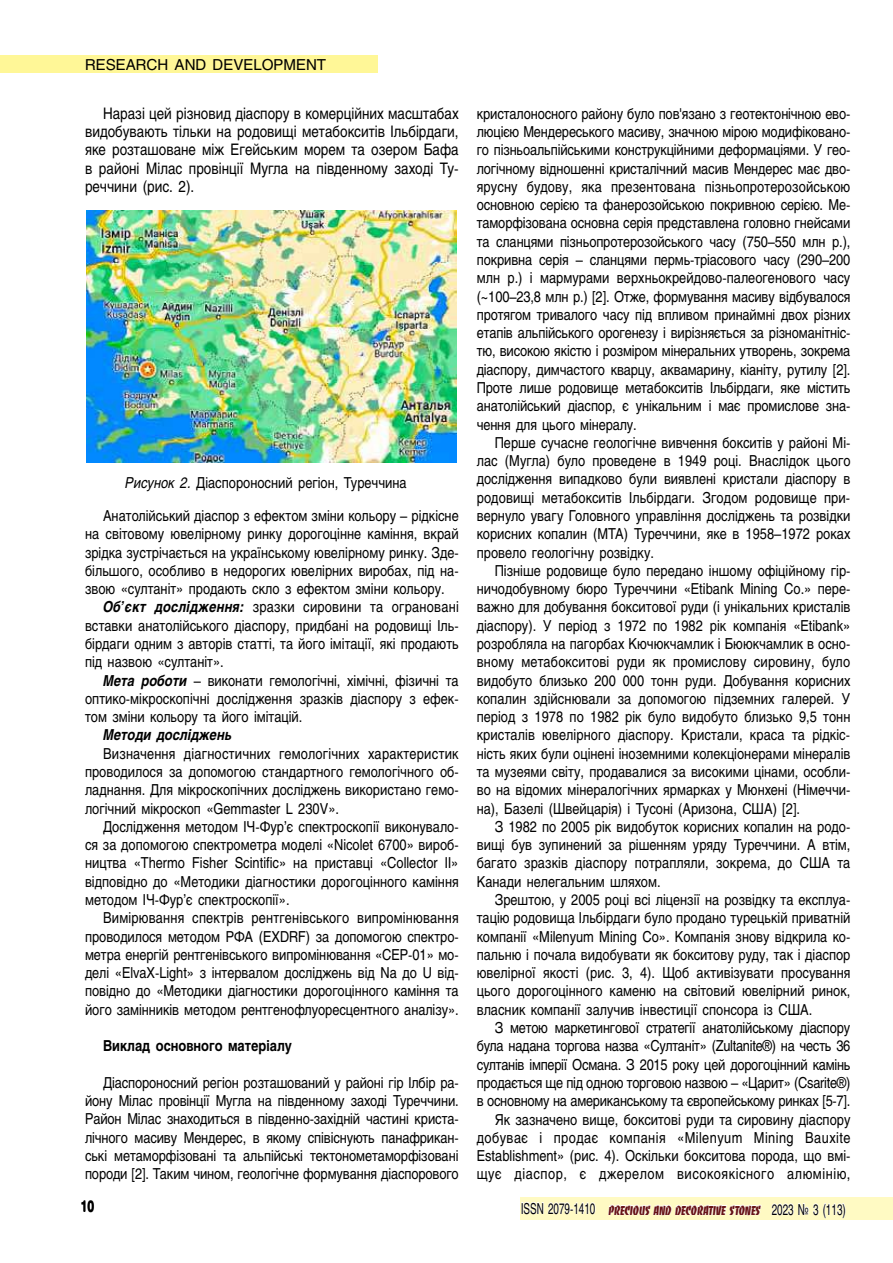
<style>
.page{position:relative;width:893px;height:1263px;background:#fff}
.page>*{position:absolute;margin:0;border:0;box-sizing:border-box;transform-origin:0 0}
.t1{font:15.75px/18.3px "Helios";color:#000;text-align:justify;scale:.85 1}
.t2{font:15px/18.3px "Helios";color:#000;text-align:justify;scale:.85 1}
.t3{font:700 15px "Helios";color:#000;scale:.85 1}
.t4{font:15px "Helios";color:#000}
.t5{font:italic 700 15px "Helios";color:#000;scale:.85 1}
.t6{font:700 15px "Helios";color:#000;scale:.8 1}
.t7{font:13.5px "Banco Heavy C";color:#671316;scale:.8 1}
.s1{font-style:italic}
.s2{font-weight:700;font-style:italic}
.s3{font-family:"Helios";font-size:15px;color:#000}
</style>
<div class="page">
<div style="left:520px;top:1197px;width:373px;height:23px;background:#fffac3"></div>
<svg style="left:608px;top:1204px;width:154px;height:11px"></svg>
<svg style="left:771px;top:1203px;width:75px;height:15px"></svg>
<svg style="left:522px;top:1202px;width:74px;height:12px"></svg>
<div style="left:0;top:55px;width:378px;height:17px;background:#fff797"></div>
<img style="left:87px;top:210px;width:370px;height:253px">
<p class="t4" style="left:85px;top:55px;width:243px">RESEARCH AND DEVELOPMENT</p>
<p class="t1" style="left:85px;top:104px;width:441px;text-indent:18px">Наразі цей різновид діаспору в комерційних масштабах видобувають тільки на родовищі метабокситів Ільбірдаги, яке розташоване між Егейським морем та озером Бафа в районі Мілас провінції Мугла на південному заході Ту&shy;реччини (рис. 2).</p>
<p class="t2" style="left:125px;top:474px;width:333px"><span class="s1">Рисунок 2.</span> Діаспороносний регіон, Туреччина</p>
<p class="t2" style="left:103px;top:506px;width:420px">Анатолійський діаспор з ефектом зміни кольору – рідкісне</p>
<p class="t2" style="left:85px;top:525px;width:441px">на світовому ювелірному ринку дорогоцінне каміння, вкрай</p>
<p class="t2" style="left:85px;top:543px;width:441px">зрідка зустрічається на українському ювелірному ринку. Зде-</p>
<p class="t2" style="left:85px;top:561px;width:441px">більшого, особливо в недорогих ювелірних виробах, під на-</p>
<p class="t2" style="left:85px;top:579px;width:425px">звою «султаніт» продають скло з ефектом зміни кольору.</p>
<p class="t2" style="left:103px;top:598px;width:420px"><span class="s2">Об’єкт дослідження:</span> зразки сировини та ограновані</p>
<p class="t2" style="left:85px;top:616px;width:441px">вставки анатолійського діаспору, придбані на родовищі Іль-</p>
<p class="t2" style="left:85px;top:634px;width:441px">бірдаги одним з авторів статті, та його імітації, які продають</p>
<p class="t2" style="left:85px;top:653px;width:165px">під назвою «султаніт».</p>
<p class="t2" style="left:103px;top:671px;width:420px"><span class="s2">Мета роботи</span> – виконати гемологічні, хімічні, фізичні та</p>
<p class="t2" style="left:85px;top:689px;width:441px">оптико-мікроскопічні дослідження зразків діаспору з ефек-</p>
<p class="t2" style="left:85px;top:707px;width:257px">том зміни кольору та його імітацій.</p>
<p class="t5" style="left:103px;top:726px;width:153px">Методи досліджень</p>
<p class="t2" style="left:85px;top:744px;width:441px;text-indent:18px">Визначення діагностичних гемологічних характеристик проводилося за допомогою стандартного гемологічного об&shy;ладнання. Для мікроскопічних досліджень використано гемо&shy;логічний мікроскоп «Gemmaster L 230V».</p>
<p class="t2" style="left:85px;top:817px;width:441px;text-indent:18px">Дослідження методом ІЧ-Фур’є спектроскопії виконувало&shy;ся за допомогою спектрометра моделі «Nicolet 6700» вироб&shy;ництва «Thermo Fisher Scintific» на приставці «Сollector II» відповідно до «Методики діагностики дорогоцінного каміння методом ІЧ-Фур’є спектроскопії».</p>
<p class="t2" style="left:85px;top:909px;width:441px;text-indent:18px">Вимірювання спектрів рентгенівського випромінювання проводилося методом РФА (EXDRF) за допомогою спектро&shy;метра енергій рентгенівського випромінювання «СЕР-01» мо&shy;делі «ElvaX-Light» з інтервалом досліджень від Na до U від&shy;повідно до «Методики діагностики дорогоцінного каміння та його замінників методом рентгенофлуоресцентного аналізу».</p>
<p class="t3" style="left:103px;top:1037px;width:224px">Виклад основного матеріалу</p>
<p class="t2" style="left:85px;top:1073px;width:441px;text-indent:18px">Діаспороносний регіон розташований у районі гір Ілбір ра&shy;йону Мілас провінції Мугла на південному заході Туреччини.<br>Район Мілас знаходиться в південно-західній частині криста&shy;лічного масиву Мендерес, в якому співіснують панафрикан&shy;ські метаморфізовані та альпійські тектонометаморфізовані породи [2]. Таким чином, геологічне формування діаспорового</p>
<p class="t2" style="left:477px;top:104px;width:441px">кристалоносного району було пов'язано з геотектонічною ево&shy;люцією Мендереського масиву, значною мірою модифіковано&shy;го пізньоальпійськими конструкційними деформаціями. У гео&shy;логічному відношенні кристалічний масив Мендерес має дво&shy;ярусну будову, яка презентована пізньопротерозойською основною серією та фанерозойською покривною серією. Ме&shy;таморфізована основна серія представлена головно гнейсами та сланцями пізньопротерозойського часу (750–550 млн р.), покривна серія – сланцями пермь-тріасового часу (290–200 млн р.) і мармурами верхньокрейдово-палеогенового часу (~100–23,8 млн р.) [2]. Отже, формування масиву відбувалося протягом тривалого часу під впливом принаймні двох різних етапів альпійського орогенезу і вирізняється за різноманітніс&shy;тю, високою якістю і розміром мінеральних утворень, зокрема діаспору, димчастого кварцу, аквамарину, кіаніту, рутилу [2].<br>Проте лише родовище метабокситів Ільбірдаги, яке містить анатолійський діаспор, є унікальним і має промислове зна&shy;чення для цього мінералу.</p>
<p class="t2" style="left:477px;top:433px;width:441px;text-indent:18px">Перше сучасне геологічне вивчення бокситів у районі Мі&shy;лас (Мугла) було проведене в 1949 році. Внаслідок цього дослідження випадково були виявлені кристали діаспору в родовищі метабокситів Ільбірдаги. Згодом родовище при&shy;вернуло увагу Головного управління досліджень та розвідки корисних копалин (MTA) Туреччини, яке в 1958–1972 роках провело геологічну розвідку.</p>
<p class="t2" style="left:477px;top:561px;width:441px;text-indent:18px">Пізніше родовище було передано іншому офіційному гір&shy;ничодобувному бюро Туреччини «Etibank Mining Co.» пере&shy;важно для добування бокситової руди (і унікальних кристалів діаспору). У період з 1972 по 1982 рік компанія «Etibank» розробляла на пагорбах Кючюкчамлик і Бююкчамлик в осно&shy;вному метабокситові руди як промислову сировину, було видобуто близько 200 000 тонн руди. Добування корисних копалин здiйснювали за допомогою підземних галерей. У період з 1978 по 1982 рік було видобуто близько 9,5 тонн кристалів ювелірного діаспору. Кристали, краса та рідкіс&shy;ність яких були оцінені іноземними колекціонерами мінералів та музеями світу, продавалися за високими цінами, особли&shy;во на відомих мінералогічних ярмарках у Мюнхені (Німеччи&shy;на), Базелі (Швейцарія) і Тусоні (Аризона, США) [2].</p>
<p class="t2" style="left:477px;top:817px;width:441px;text-indent:18px">З 1982 по 2005 рік видобуток корисних копалин на родо&shy;вищі був зупинений за рішенням уряду Туреччини. А втім, багато зразків діаспору потрапляли, зокрема, до США та Канади нелегальним шляхом.</p>
<p class="t2" style="left:477px;top:890px;width:441px;text-indent:18px">Зрештою, у 2005 році всі ліцензії на розвідку та експлуа&shy;тацію родовища Ільбірдаги було продано турецькій приватній компанії «Milenyum Mining Co». Компанія знову відкрила ко&shy;пальню і почала видобувати як бокситову руду, так і діаспор ювелірної якості (рис. 3, 4). Щоб активізувати просування цього дорогоцінного каменю на світовий ювелірний ринок, власник компанії залучив інвестиції спонсора із США.</p>
<p class="t2" style="left:477px;top:1018px;width:441px;text-align:right">З метою маркетингової стратегії анатолійському діаспору була надана торгова назва «Султаніт» (Zultanite®) на честь 36 султанів імперії Османа. З 2015 року цей дорогоцінний камінь продається ще під одною торговою назвою – «Царит» (Csarite®) в основному на американському та європейському ринках [5-7].<br>Як зазначено вище, бокситові руди та сировину діаспору добуває і продає компанія «Milenyum Mining Bauxite Establishment» (рис. 4). Оскільки бокситова порода, що вмі&shy;щує діаспор, є джерелом високоякісного алюмінію,</p>
<p class="t6" style="left:81px;top:1198px;width:18px">10</p>
<p class="t7" style="left:521px;top:1202px;width:407px"><span class="s3">ISSN 2079-1410</span> PRECIOUS AND DECORATIVE STONES <span class="s3">2023 № 3 (113)</span></p>
</div>
